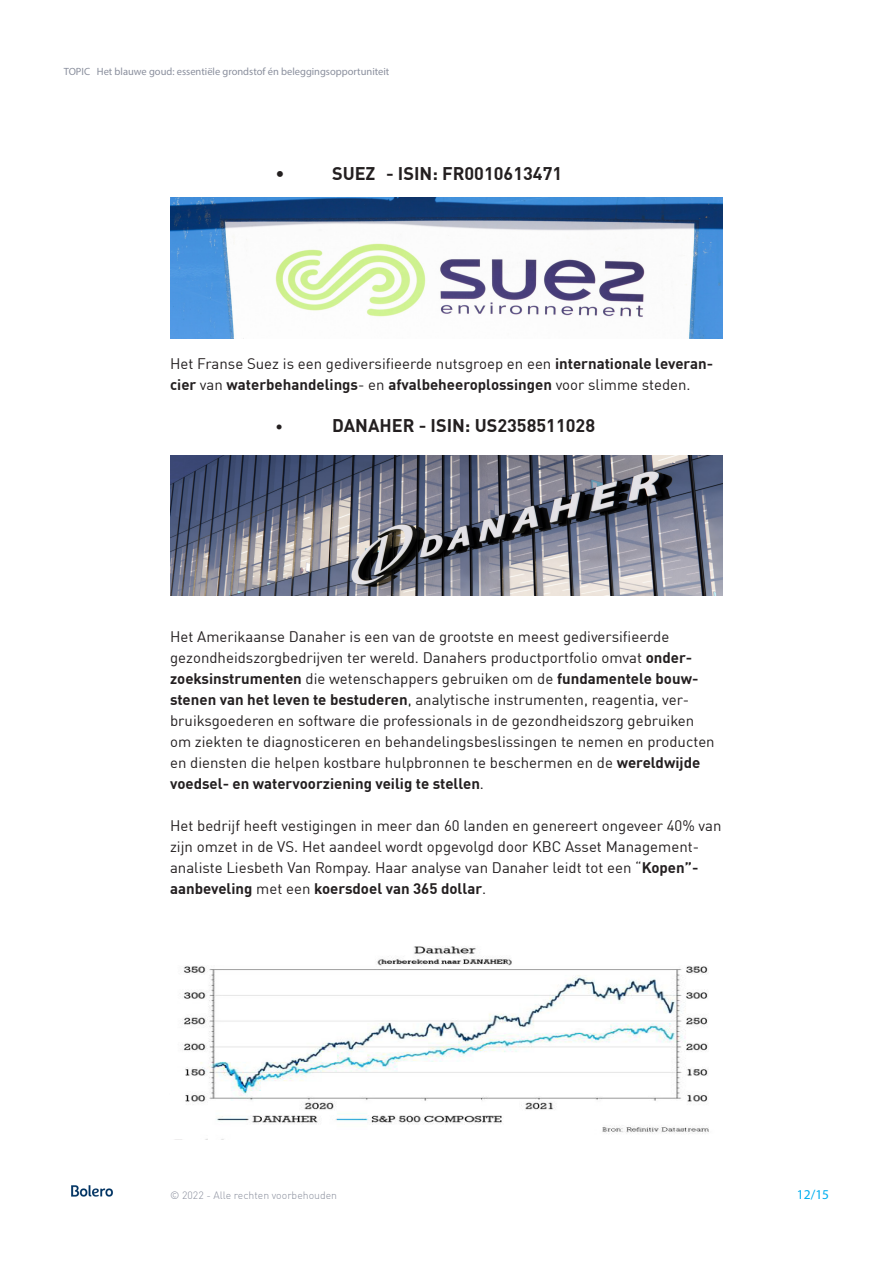
<style>
.page{position:relative;width:893px;height:1263px;background:#fff}
.page>*{position:absolute;margin:0;border:0;box-sizing:border-box;transform-origin:0 0}
.t1{font:700 18px "DIN Offc";color:#231f20}
.t2{font:300 18px "DIN Offc";color:#231f20}
.Bodytekst-DIN-10pt{font:15px/21px "DIN Offc";color:#231f20}
.t3{font:300 15px "DIN Offc";color:#231f20}
.t4{font:13.5px "Myriad Pro";color:#00aeef}
.t5{font:10.5px "Myriad Pro";color:#8a8f9d}
.t6{font:300 10.5px "DIN Offc";color:#8a8f9d}
.s1{font-weight:700}
</style>
<div class="page">
<img style="left:71px;top:1185px;width:42px;height:12px">
<img style="left:170px;top:198px;width:553px;height:140px">
<img style="left:170px;top:455px;width:553px;height:140px">
<img style="left:175px;top:946px;width:534px;height:194px">
<p class="t5" style="left:64px;top:65px;width:327px">TOPIC Het blauwe goud: essentiële grondstof én beleggingsopportuniteit</p>
<p class="t2" style="left:275px;top:162px;width:11px">•</p>
<p class="t1" style="left:332px;top:162px;width:232px">SUEZ - ISIN: FR0010613471</p>
<p class="Bodytekst-DIN-10pt" style="left:170px;top:353px;width:545px">Het Franse Suez is een gediversifieerde nutsgroep en een <span class="s1">internationale leveran&shy;cier</span> van <span class="s1">waterbehandelings</span>- en <span class="s1">afvalbeheeroplossingen</span> voor slimme steden.</p>
<p class="t3" style="left:275px;top:417px;width:10px">•</p>
<p class="t1" style="left:332px;top:414px;width:265px">DANAHER - ISIN: US2358511028</p>
<p class="Bodytekst-DIN-10pt" style="left:170px;top:626px;width:546px">Het Amerikaanse Danaher is een van de grootste en meest gediversifieerde gezondheidszorgbedrijven ter wereld. Danahers productportfolio omvat <span class="s1">onder&shy;zoeksinstrumenten</span> die wetenschappers gebruiken om de <span class="s1">fundamentele bouw&shy;stenen van het leven te bestuderen</span>, analytische instrumenten, reagentia, ver&shy;bruiksgoederen en software die professionals in de gezondheidszorg gebruiken om ziekten te diagnosticeren en behandelingsbeslissingen te nemen en producten en diensten die helpen kostbare hulpbronnen te beschermen en de <span class="s1">wereldwijde voedsel- en watervoorziening veilig te stellen</span>.</p>
<p class="Bodytekst-DIN-10pt" style="left:170px;top:815px;width:553px">Het bedrijf heeft vestigingen in meer dan 60 landen en genereert ongeveer 40% van zijn omzet in de VS. Het aandeel wordt opgevolgd door KBC Asset Management&shy;analiste Liesbeth Van Rompay. Haar analyse van Danaher leidt tot een “<span class="s1">Kopen”- aanbeveling</span> met een <span class="s1">koersdoel van 365 dollar</span>.</p>
<p class="t6" style="left:170px;top:1189px;width:169px">© 2022 - Alle rechten voorbehouden</p>
<p class="t4" style="left:797px;top:1186px;width:34px">12/15</p>
</div>
